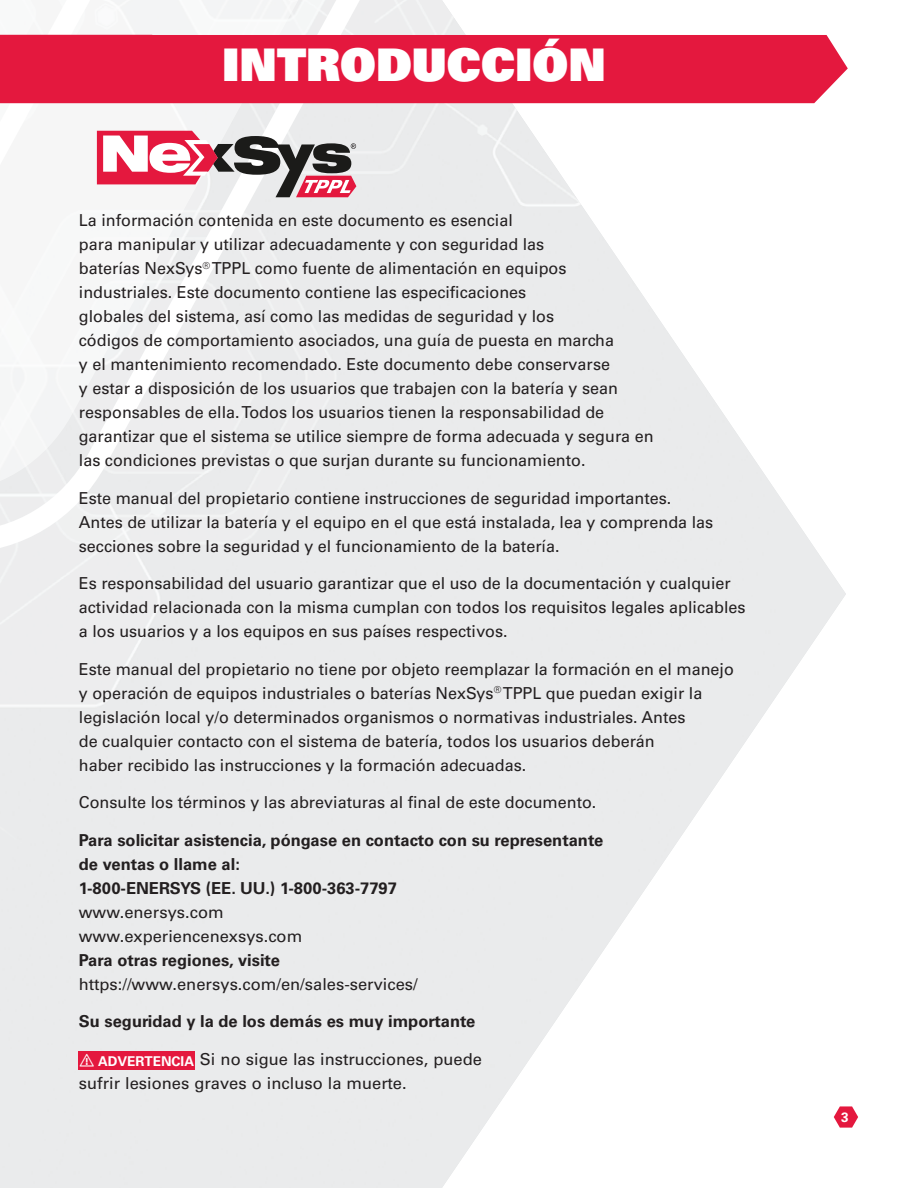
<style>
.page{position:relative;width:918px;height:1188px;background:#fff}
.page>*{position:absolute;margin:0;border:0;box-sizing:border-box;transform-origin:0 0}
.t1{font:45px "Univers LT Std X Black";color:#fff}
.Labels{font:16.5px/24px "Univers LT Std";color:#231f20}
.Labels-2{font:700 16.5px/24px "Univers LT Std";color:#231f20}
.body_double_number{font:16.5px/24px "Univers LT Std";color:#231f20}
.t2{font:700 13.5px "Univers LT Std";color:#fff}
</style>
<div class="page">
<img style="left:0;top:103px;width:846px;height:1085px">
<svg style="left:0;top:0;width:508px;height:553px;fill:#eaebec"></svg>
<svg style="left:0;top:0;width:246px;height:306px;fill:#f6f6f6"></svg>
<div style="left:79px;top:1051px;width:116px;height:18px;background:#e4183e"></div>
<div style="left:193px;top:35px;width:655px;height:68px;background:#e4183e"></div>
<div style="left:0;top:35px;width:193px;height:68px;background:#e4183e"></div>
<svg style="left:97px;top:131px;width:259px;height:66px"></svg>
<svg style="left:834px;top:1106px;width:24px;height:22px"></svg>
<p class="t1" style="left:222px;top:35px;width:385px">INTRODUCCIÓN</p>
<p class="Labels" style="left:79px;top:209px;width:576px">La información contenida en este documento es esencial<br>para manipular y utilizar adecuadamente y con seguridad las<br>baterías NexSys<sup>®</sup> TPPL como fuente de alimentación en equipos industriales. Este documento contiene las especificaciones<br>globales del sistema, así como las medidas de seguridad y los<br>códigos de comportamiento asociados, una guía de puesta en marcha<br>y el mantenimiento recomendado. Este documento debe conservarse<br>y estar a disposición de los usuarios que trabajen con la batería y sean responsables de ella. Todos los usuarios tienen la responsabilidad de garantizar que el sistema se utilice siempre de forma adecuada y segura en las condiciones previstas o que surjan durante su funcionamiento.</p>
<p class="Labels" style="left:79px;top:486px;width:636px">Este manual del propietario contiene instrucciones de seguridad importantes.<br>Antes de utilizar la batería y el equipo en el que está instalada, lea y comprenda las secciones sobre la seguridad y el funcionamiento de la batería.</p>
<p class="Labels" style="left:79px;top:572px;width:668px">Es responsabilidad del usuario garantizar que el uso de la documentación y cualquier actividad relacionada con la misma cumplan con todos los requisitos legales aplicables a los usuarios y a los equipos en sus países respectivos.</p>
<p class="Labels" style="left:79px;top:657px;width:657px">Este manual del propietario no tiene por objeto reemplazar la formación en el manejo y operación de equipos industriales o baterías NexSys<sup>®</sup> TPPL que puedan exigir la legislación local y/o determinados organismos o normativas industriales. Antes<br>de cualquier contacto con el sistema de batería, todos los usuarios deberán<br>haber recibido las instrucciones y la formación adecuadas.</p>
<p class="Labels" style="left:79px;top:791px;width:519px">Consulte los términos y las abreviaturas al final de este documento.</p>
<p class="Labels-2" style="left:79px;top:828px;width:526px">Para solicitar asistencia, póngase en contacto con su representante de ventas o llame al:</p>
<p class="Labels-2" style="left:79px;top:876px;width:319px">1-800-ENERSYS (EE. UU.) 1-800-363-7797</p>
<p class="Labels" style="left:79px;top:900px;width:146px">www.enersys.com</p>
<p class="Labels" style="left:79px;top:924px;width:225px">www.experiencenexsys.com</p>
<p class="Labels-2" style="left:79px;top:948px;width:203px">Para otras regiones, visite</p>
<p class="Labels" style="left:79px;top:972px;width:340px">https://www.enersys.com/en/sales-services/</p>
<p class="Labels-2" style="left:79px;top:1010px;width:398px">Su seguridad y la de los demás es muy importante</p>
<p class="t2" style="left:80px;top:1054px;width:116px">⚠ ADVERTENCIA</p>
<p class="body_double_number" style="left:79px;top:1047px;width:405px;text-indent:121px">Si no sigue las instrucciones, puede sufrir lesiones graves o incluso la muerte.</p>
<p class="t2" style="left:841px;top:1109px;width:9px">3</p>
</div>
